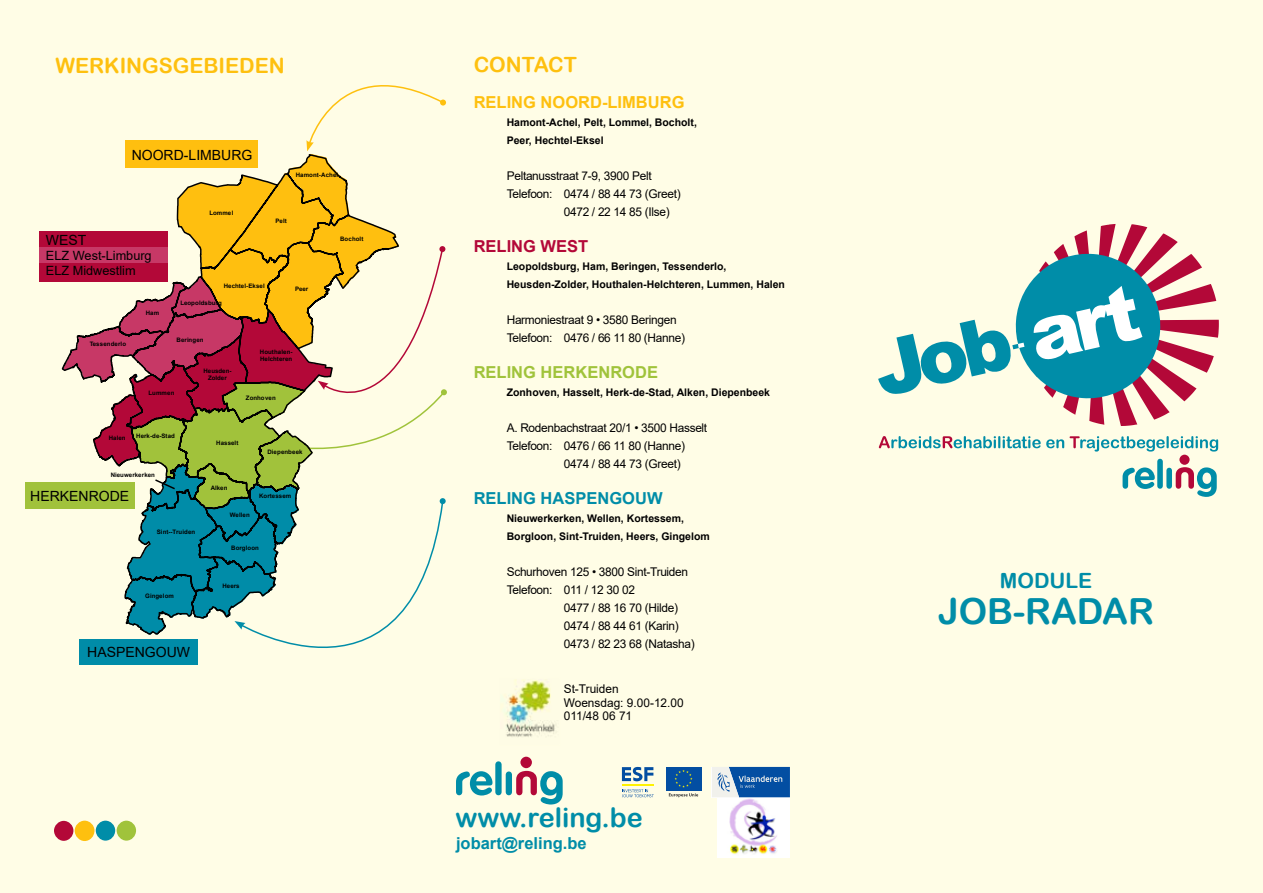
<style>
.page{position:relative;width:1263px;height:893px;background:#fffde6}
.page>*{position:absolute;margin:0;border:0;box-sizing:border-box;transform-origin:0 0}
.t1{font:36px "Arial Rounded MT Bold";color:#008da8}
.t2{font:27px "Arial Rounded MT Bold";color:#008da8}
.t3{font:21px "Arial Rounded MT Bold";color:#fec00f}
.t4{font:21px "Arial Rounded MT Bold";color:#008da8}
.t5{font:700 16.5px "Arial";color:#008da8}
.t6{font:700 16.5px "Arial";color:#fec00f}
.t7{font:700 16.5px "Arial";color:#a0c33b}
.t8{font:700 16.5px "Arial";color:#b30838}
.t9{font:14.1px "Arial";color:#000}
.t10{font:12.75px/15.3px "Arial";color:#000}
.t11{font:12px/18px "Arial";letter-spacing:-.025em;color:#000}
.t12{font:12px/13.5px "Arial";color:#000}
.t13{font:700 10.5px/18px "Arial";color:#000}
.t14{font:700 6.15px/7.2px "Arial";color:#000}
</style>
<div class="page">
<div style="left:54px;top:821px;width:19px;height:20px;background:#b30838;border-radius:50%"></div>
<div style="left:96px;top:821px;width:19px;height:20px;background:#008da8;border-radius:50%"></div>
<div style="left:117px;top:821px;width:19px;height:20px;background:#a0c33b;border-radius:50%"></div>
<div style="left:75px;top:821px;width:19px;height:20px;background:#fec00f;border-radius:50%"></div>
<div style="left:495px;top:761px;width:7px;height:34px;background:#008da8;border-radius:3px"></div>
<div style="left:520px;top:757px;width:12px;height:11px;background:#b30838;border-radius:50%"></div>
<div style="left:506px;top:771px;width:6px;height:24px;background:#008da8;border-radius:3px"></div>
<svg style="left:456px;top:771px;width:36px;height:24px"></svg>
<svg style="left:516px;top:771px;width:47px;height:33px"></svg>
<svg style="left:263px;top:636px;width:111px;height:12px"></svg>
<img style="left:717px;top:797px;width:73px;height:61px">
<svg style="left:879px;top:436px;width:339px;height:16px"></svg>
<div style="left:1157px;top:459px;width:6px;height:30px;background:#008da8;border-radius:3px"></div>
<div style="left:1179px;top:455px;width:10px;height:10px;background:#b30838;border-radius:50%"></div>
<div style="left:1166px;top:468px;width:6px;height:21px;background:#008da8;border-radius:3px"></div>
<svg style="left:1122px;top:467px;width:33px;height:22px"></svg>
<svg style="left:1176px;top:467px;width:41px;height:30px"></svg>
<svg style="left:878px;top:224px;width:341px;height:202px"></svg>
<div style="left:26px;top:483px;width:109px;height:26px;background:#a1c23b"></div>
<div style="left:39px;top:231px;width:129px;height:50px;background:#b30838"></div>
<div style="left:80px;top:639px;width:118px;height:26px;background:#008ca8"></div>
<div style="left:39px;top:247px;width:129px;height:15px;background:#c73866"></div>
<svg style="left:63px;top:85px;width:384px;height:550px"></svg>
<div style="left:666px;top:767px;width:35px;height:24px;background:#034ea2"></div>
<svg style="left:669px;top:770px;width:29px;height:27px"></svg>
<svg style="left:712px;top:767px;width:78px;height:30px"></svg>
<hr style="left:622px;top:784px;width:31px;height:2px;background:#fff200">
<svg style="left:622px;top:767px;width:31px;height:14px"></svg>
<svg style="left:622px;top:789px;width:32px;height:8px"></svg>
<img style="left:504px;top:680px;width:52px;height:57px">
<h3 class="t3" style="left:55px;top:53px;width:231px">WERKINGSGEBIEDEN</h3>
<p class="t9" style="left:132px;top:145px;width:122px">NOORD-LIMBURG</p>
<p class="t14" style="left:296px;top:171px;width:44px">Hamont-Achel</p>
<p class="t9" style="left:46px;top:230px;width:42px">WEST</p>
<p class="t10" style="left:46px;top:248px;width:107px">ELZ West-Limburg<br>ELZ Midwestlim</p>
<p class="t14" style="left:90px;top:341px;width:38px">Tessenderlo</p>
<p class="t14" style="left:146px;top:309px;width:15px">Ham</p>
<p class="t14" style="left:209px;top:210px;width:25px">Lommel</p>
<p class="t14" style="left:276px;top:217px;width:13px">Pelt</p>
<p class="t14" style="left:224px;top:282px;width:43px">Hechtel-Eksel</p>
<p class="t14" style="left:180px;top:299px;width:43px">Leopoldsburg</p>
<p class="t14" style="left:177px;top:337px;width:28px">Beringen</p>
<p class="t14" style="left:295px;top:285px;width:15px">Peer</p>
<p class="t14" style="left:340px;top:236px;width:25px">Bocholt</p>
<p class="t14" style="left:149px;top:390px;width:28px">Lummen</p>
<p class="t14" style="left:203px;top:367px;width:30px;text-align:center">Heusden-<br>Zolder</p>
<p class="t14" style="left:260px;top:348px;width:34px">Houthalen-<br>Helchteren</p>
<p class="t14" style="left:246px;top:394px;width:31px">Zonhoven</p>
<p class="t14" style="left:109px;top:434px;width:18px">Halen</p>
<p class="t14" style="left:136px;top:432px;width:40px">Herk-de-Stad</p>
<p class="t14" style="left:111px;top:471px;width:46px">Nieuwerkerken</p>
<p class="t9" style="left:30px;top:486px;width:100px">HERKENRODE</p>
<p class="t14" style="left:157px;top:528px;width:40px">Sint--Truiden</p>
<p class="t14" style="left:145px;top:592px;width:30px">Gingelom</p>
<p class="t14" style="left:216px;top:439px;width:24px">Hasselt</p>
<p class="t14" style="left:268px;top:449px;width:36px">Diepenbeek</p>
<p class="t14" style="left:211px;top:484px;width:18px">Alken</p>
<p class="t14" style="left:230px;top:511px;width:21px">Wellen</p>
<p class="t14" style="left:259px;top:492px;width:33px">Kortessem</p>
<p class="t14" style="left:231px;top:544px;width:29px">Borgloon</p>
<p class="t14" style="left:222px;top:583px;width:19px">Heers</p>
<p class="t9" style="left:87px;top:642px;width:104px">HASPENGOUW</p>
<h3 class="t3" style="left:474px;top:52px;width:105px">CONTACT</h3>
<h3 class="t6" style="left:474px;top:91px;width:212px">RELING NOORD-LIMBURG</h3>
<p class="t13" style="left:507px;top:113px;width:192px">Hamont-Achel, Pelt, Lommel, Bocholt,<br>Peer, Hechtel-Eksel</p>
<p class="t11" style="left:507px;top:167px;width:146px">Peltanusstraat 7-9, 3900 Pelt</p>
<p class="t11" style="left:507px;top:185px;width:175px">Telefoon: 0474 / 88 44 73 (Greet)</p>
<p class="t11" style="left:564px;top:203px;width:108px">0472 / 22 14 85 (Ilse)</p>
<h3 class="t8" style="left:474px;top:235px;width:116px">RELING WEST</h3>
<p class="t13" style="left:507px;top:257px;width:280px">Leopoldsburg, Ham, Beringen, Tessenderlo,<br>Heusden-Zolder, Houthalen-Helchteren, Lummen, Halen</p>
<p class="t11" style="left:507px;top:311px;width:180px">Harmoniestraat 9 • 3580 Beringen<br>Telefoon: 0476 / 66 11 80 (Hanne)</p>
<h3 class="t7" style="left:474px;top:361px;width:186px">RELING HERKENRODE</h3>
<p class="t13" style="left:507px;top:383px;width:265px">Zonhoven, Hasselt, Herk-de-Stad, Alken, Diepenbeek</p>
<p class="t11" style="left:507px;top:419px;width:202px">A. Rodenbachstraat 20/1 • 3500 Hasselt</p>
<p class="t11" style="left:507px;top:437px;width:180px">Telefoon: 0476 / 66 11 80 (Hanne)</p>
<p class="t11" style="left:564px;top:455px;width:118px">0474 / 88 44 73 (Greet)</p>
<h3 class="t5" style="left:474px;top:487px;width:190px">RELING HASPENGOUW</h3>
<p class="t13" style="left:507px;top:509px;width:205px">Nieuwerkerken, Wellen, Kortessem,<br>Borgloon, Sint-Truiden, Heers, Gingelom</p>
<p class="t11" style="left:507px;top:563px;width:183px">Schurhoven 125 • 3800 Sint-Truiden</p>
<p class="t11" style="left:507px;top:581px;width:130px">Telefoon: 011 / 12 30 02</p>
<p class="t11" style="left:564px;top:599px;width:116px">0477 / 88 16 70 (Hilde)</p>
<p class="t11" style="left:564px;top:617px;width:116px">0474 / 88 44 61 (Karin)</p>
<p class="t11" style="left:564px;top:635px;width:132px">0473 / 82 23 68 (Natasha)</p>
<p class="t12" style="left:564px;top:682px;width:121px">St-Truiden<br>Woensdag: 9.00-12.00<br>011/48 06 71</p>
<h2 class="t2" style="left:456px;top:802px;width:189px">www.reling.be</h2>
<h3 class="t5" style="left:456px;top:831px;width:132px">jobart@reling.be</h3>
<h3 class="t4" style="left:1000px;top:568px;width:94px">MODULE</h3>
<h1 class="t1" style="left:938px;top:590px;width:217px">JOB-RADAR</h1>
</div>
